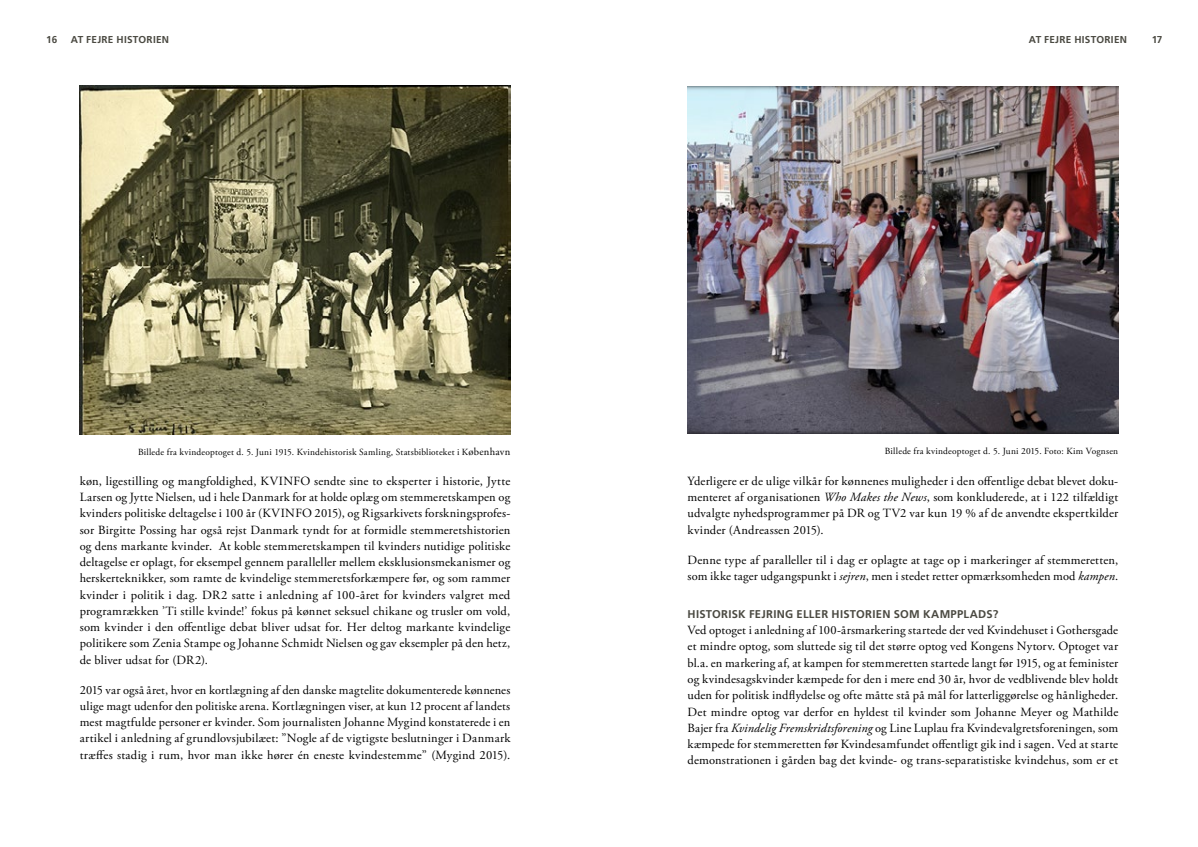
<style>
.page{position:relative;width:1198px;height:847px;background:#fff}
.page>*{position:absolute;margin:0;border:0;box-sizing:border-box;transform-origin:0 0}
.Svart_Brödtext_utan{font:12.5px/16.2px "Adobe Garamond Pro";letter-spacing:.015em;color:#000;text-align:justify}
.Grå_Underrubrik_1{font:700 11.25px "Frutiger LT Std";letter-spacing:.025em;color:#4a4941}
.t1{font:700 10px "Frutiger LT Std";letter-spacing:.025em;color:#4a4941}
.bildtext{font:9.38px "Adobe Garamond Pro";letter-spacing:.025em;color:#000}
.s1{font-size:10.62px}
.s2{font-style:italic}
</style>
<div class="page">
<img style="left:687px;top:86px;width:431px;height:347px">
<img style="left:80px;top:85px;width:430px;height:349px">
<p class="t1" style="left:46px;top:34px;width:13px">16</p>
<p class="t1" style="left:71px;top:34px;width:100px">AT FEJRE HISTORIEN</p>
<p class="t1" style="left:1028px;top:34px;width:100px">AT FEJRE HISTORIEN</p>
<p class="t1" style="left:1151px;top:34px;width:12px">17</p>
<p class="bildtext" style="left:138px;top:446px;width:374px">Billede fra kvindeoptoget d. 5. Juni 1915. Kvindehistorisk Samling, Statsbiblioteket i K<span class="s1">øbenhavn</span></p>
<p class="bildtext" style="left:884px;top:445px;width:235px">Billede fra kvindeoptoget d. 5. Juni 2015. Foto: Kim Vognsen</p>
<p class="Svart_Brödtext_utan" style="left:80px;top:473px;width:432px">køn, ligestilling og mangfoldighed, KVINFO sendte sine to eksperter i historie, Jytte Larsen og Jytte Nielsen, ud i hele Danmark for at holde oplæg om stemmeretskampen og kvinders politiske deltagelse i 100 år (KVINFO 2015), og Rigsarkivets forskningsprofes&shy;sor Birgitte Possing har også rejst Danmark tyndt for at formidle stemmeretshistorien og dens markante kvinder. At koble stemmeretskampen til kvinders nutidige politiske deltagelse er oplagt, for eksempel gennem paralleller mellem eksklusionsmekanismer og herskerteknikker, som ramte de kvindelige stemmeretsforkæmpere før, og som rammer kvinder i politik i dag. DR2 satte i anledning af 100-året for kvinders valgret med programrækken ’Ti stille kvinde!’ fokus på kønnet seksuel chikane og trusler om vold, som kvinder i den offentlige debat bliver udsat for. Her deltog markante kvindelige politikere som Zenia Stampe og Johanne Schmidt Nielsen og gav eksempler på den hetz, de bliver udsat for (DR2).</p>
<p class="Svart_Brödtext_utan" style="left:80px;top:682px;width:432px">2015 var også året, hvor en kortlægning af den danske magtelite dokumenterede kønnenes ulige magt udenfor den politiske arena. Kortlægningen viser, at kun 12 procent af landets mest magtfulde personer er kvinder. Som journalisten Johanne Mygind konstaterede i en artikel i anledning af grundlovsjubilæet: ”Nogle af de vigtigste beslutninger i Danmark træffes stadig i rum, hvor man ikke hører én eneste kvindestemme” (Mygind 2015).</p>
<p class="Svart_Brödtext_utan" style="left:687px;top:473px;width:432px">Yderligere er de ulige vilkår for kønnenes muligheder i den offentlige debat blevet doku&shy;menteret af organisationen <span class="s2">Who Makes the News</span>, som konkluderede, at i 122 tilfældigt udvalgte nyhedsprogrammer på DR og TV2 var kun 19 % af de anvendte ekspertkilder kvinder (Andreassen 2015).</p>
<p class="Svart_Brödtext_utan" style="left:687px;top:552px;width:432px">Denne type af paralleller til i dag er oplagte at tage op i markeringer af stemmeretten, som ikke tager udgangspunkt i <span class="s2">sejren</span>, men i stedet retter opmærksomheden mod <span class="s2">kampen</span>.</p>
<p class="Grå_Underrubrik_1" style="left:687px;top:607px;width:312px">HISTORISK FEJRING ELLER HISTORIEN SOM KAMPPLADS?</p>
<p class="Svart_Brödtext_utan" style="left:687px;top:622px;width:432px">Ved optoget i anledning af 100-årsmarkering startede der ved Kvindehuset i Gothersgade et mindre optog, som sluttede sig til det større optog ved Kongens Nytorv. Optoget var bl.a. en markering af, at kampen for stemmeretten startede langt før 1915, og at feminister og kvindesagskvinder kæmpede for den i mere end 30 år, hvor de vedblivende blev holdt uden for politisk indflydelse og ofte måtte stå på mål for latterliggørelse og hånligheder.<br>Det mindre optog var derfor en hyldest til kvinder som Johanne Meyer og Mathilde Bajer fra <span class="s2">Kvindelig Fremskridtsforening</span> og Line Luplau fra Kvindevalgretsforeningen, som kæmpede for stemmeretten før Kvindesamfundet offentligt gik ind i sagen. Ved at starte demonstrationen i gården bag det kvinde- og trans-separatistiske kvindehus, som er et</p>
</div>
